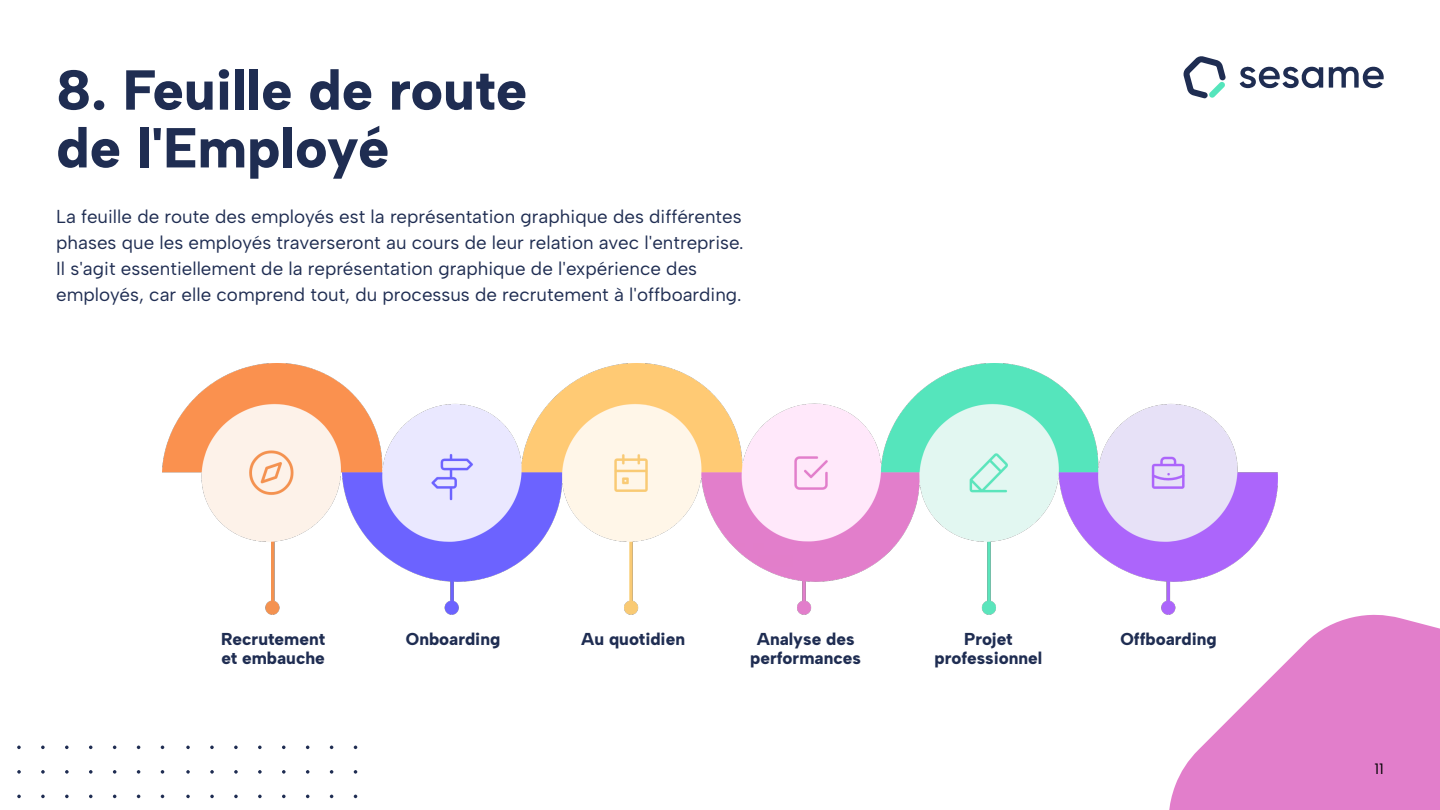
<style>
.page{position:relative;width:1440px;height:810px;background:#fff}
.page>*{position:absolute;margin:0;border:0;box-sizing:border-box;transform-origin:0 0}
.t1{font:800 56.25px/57.8px "Albert Sans";color:#1f2d52}
.t2{font:18.75px/26.2px "Albert Sans";color:#1f2d52}
.t3{font:800 17.25px/18.8px "Albert Sans";color:#1f2d52;text-align:center}
.t4{font:15px "Albert Sans";color:#000}
</style>
<div class="page">
<svg style="left:1169px;top:614px;width:271px;height:196px;fill:#e27ecb"></svg>
<svg style="left:186px;top:770px;width:4px;height:4px"></svg>
<svg style="left:186px;top:794px;width:4px;height:4px"></svg>
<svg style="left:210px;top:770px;width:4px;height:4px"></svg>
<svg style="left:234px;top:770px;width:4px;height:4px"></svg>
<svg style="left:258px;top:770px;width:4px;height:4px"></svg>
<svg style="left:282px;top:770px;width:4px;height:4px"></svg>
<svg style="left:306px;top:770px;width:4px;height:4px"></svg>
<svg style="left:330px;top:770px;width:3px;height:4px"></svg>
<svg style="left:354px;top:770px;width:3px;height:4px"></svg>
<svg style="left:186px;top:745px;width:4px;height:4px"></svg>
<svg style="left:210px;top:746px;width:4px;height:3px"></svg>
<svg style="left:234px;top:746px;width:4px;height:3px"></svg>
<svg style="left:258px;top:746px;width:4px;height:3px"></svg>
<svg style="left:282px;top:746px;width:4px;height:3px"></svg>
<svg style="left:306px;top:745px;width:3px;height:4px"></svg>
<svg style="left:354px;top:745px;width:3px;height:4px"></svg>
<svg style="left:210px;top:795px;width:4px;height:3px"></svg>
<svg style="left:234px;top:795px;width:4px;height:3px"></svg>
<svg style="left:258px;top:795px;width:4px;height:3px"></svg>
<svg style="left:282px;top:795px;width:4px;height:3px"></svg>
<svg style="left:306px;top:795px;width:4px;height:3px"></svg>
<svg style="left:17px;top:770px;width:4px;height:4px"></svg>
<svg style="left:41px;top:770px;width:4px;height:4px"></svg>
<svg style="left:65px;top:770px;width:4px;height:4px"></svg>
<svg style="left:89px;top:770px;width:4px;height:4px"></svg>
<svg style="left:113px;top:770px;width:3px;height:4px"></svg>
<svg style="left:137px;top:770px;width:3px;height:4px"></svg>
<svg style="left:161px;top:770px;width:3px;height:4px"></svg>
<svg style="left:17px;top:746px;width:4px;height:3px"></svg>
<svg style="left:41px;top:746px;width:4px;height:3px"></svg>
<svg style="left:65px;top:746px;width:4px;height:3px"></svg>
<svg style="left:89px;top:746px;width:4px;height:3px"></svg>
<svg style="left:113px;top:745px;width:3px;height:4px"></svg>
<svg style="left:161px;top:745px;width:3px;height:4px"></svg>
<svg style="left:17px;top:795px;width:4px;height:3px"></svg>
<svg style="left:41px;top:795px;width:4px;height:3px"></svg>
<svg style="left:65px;top:795px;width:4px;height:3px"></svg>
<svg style="left:89px;top:795px;width:4px;height:3px"></svg>
<svg style="left:1240px;top:66px;width:83px;height:22px"></svg>
<svg style="left:1329px;top:67px;width:55px;height:21px"></svg>
<svg style="left:1184px;top:56px;width:42px;height:42px"></svg>
<img style="left:162px;top:364px;width:1116px;height:251px">
<h1 class="t1" style="left:56px;top:61px;width:473px">8. Feuille de route de l'Employé</h1>
<p class="t2" style="left:56px;top:203px;width:689px">La feuille de route des employés est la représentation graphique des différentes phases que les employés traverseront au cours de leur relation avec l'entreprise.<br>Il s'agit essentiellement de la représentation graphique de l'expérience des employés, car elle comprend tout, du processus de recrutement à l'offboarding.</p>
<p class="t3" style="left:221px;top:630px;width:106px;text-align:left">Recrutement et embauche</p>
<p class="t3" style="left:406px;top:630px;width:96px">Onboarding</p>
<p class="t3" style="left:581px;top:630px;width:105px">Au quotidien</p>
<p class="t3" style="left:750px;top:630px;width:112px">Analyse des performances</p>
<p class="t3" style="left:935px;top:630px;width:109px">Projet professionnel</p>
<p class="t3" style="left:1120px;top:630px;width:98px">Offboarding</p>
<p class="t4" style="left:1375px;top:760px;width:11px">11</p>
</div>
